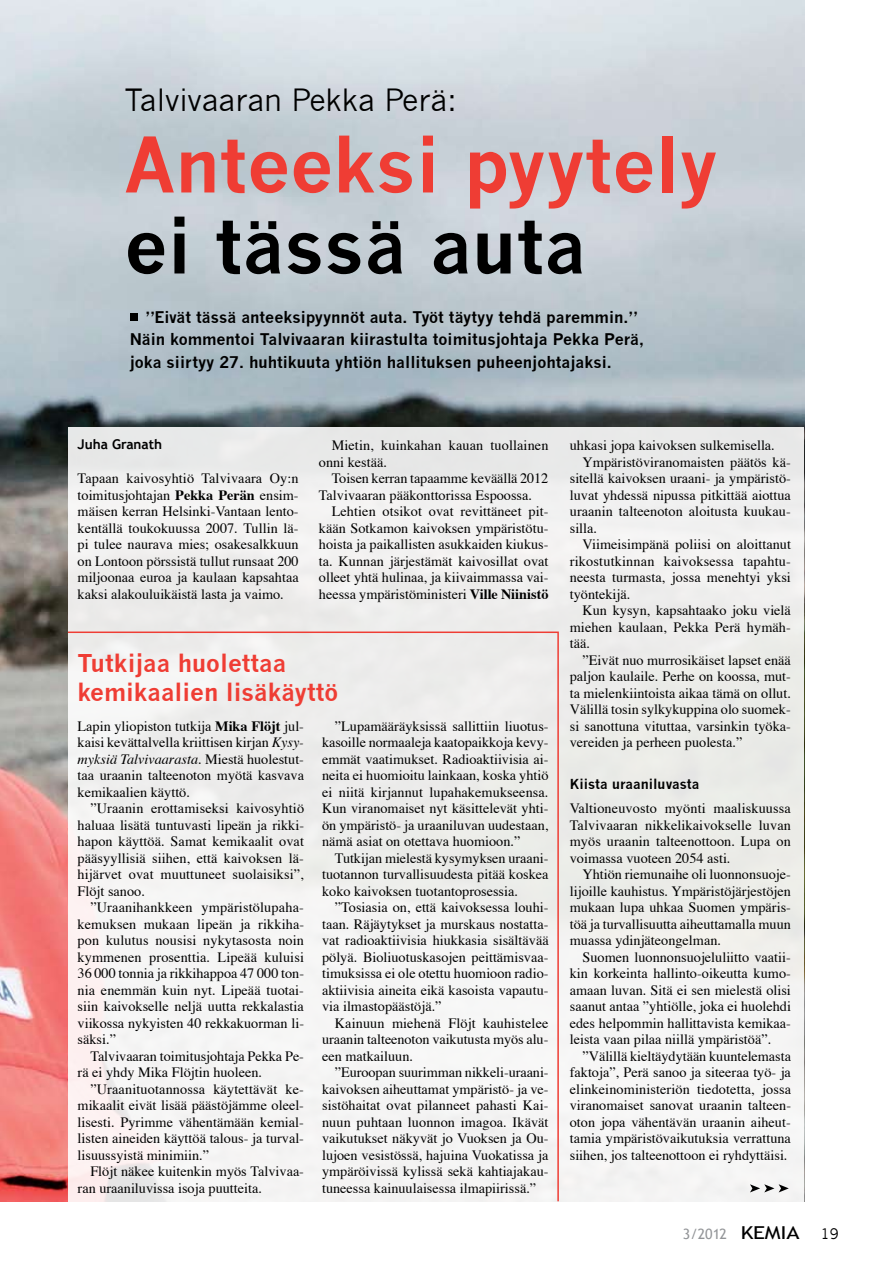
<style>
.page{position:relative;width:893px;height:1263px;background:#fff}
.page>*{position:absolute;margin:0;border:0;box-sizing:border-box;transform-origin:0 0}
.t1{font:700 75px "News Gothic";color:#ef3d34}
.t2{font:700 75px "News Gothic";color:#000}
.t3{font:30px "News Gothic";color:#000}
.t4{font:700 24px/28.8px "News Gothic";color:#ef3d34}
.t5{font:700 15.75px/22.5px "News Gothic";color:#000}
.t6{font:14.25px/16.5px "Times";color:#000;text-align:justify}
.t7{font:14.25px "Trebuchet MS";color:#939598}
.t8{font:700 13.5px "News Gothic";color:#000}
.t9{font:700 13.5px "Trebuchet MS";color:#000}
.s1{font-weight:700}
.s2{font-style:italic}
.s3{font-size:17.85px;color:#000}
.s4{font-family:"News Gothic";color:#000}
</style>
<div class="page">
<img style="left:0;top:0;width:804px;height:1201px">
<div style="left:68px;top:427px;width:736px;height:774px;background:#eeeeed"></div>
<div style="left:130px;top:313px;width:7px;height:8px;background:#000"></div>
<svg style="left:750px;top:1184px;width:39px;height:8px"></svg>
<svg style="left:67px;top:631px;width:493px;height:571px"></svg>
<h2 class="t3" style="left:124px;top:83px;width:334px">Talvivaaran Pekka Perä:</h2>
<h1 class="t1" style="left:124px;top:119px;width:595px">Anteeksi pyytely</h1>
<h1 class="t2" style="left:124px;top:200px;width:464px">ei tässä auta</h1>
<p class="t5" style="left:130px;top:305px;width:516px;text-indent:16px">”Eivät tässä anteeksipyynnöt auta. Työt täytyy tehdä paremmin.”<br>Näin kommentoi Talvivaaran kiirastulta toimitusjohtaja Pekka Perä, joka siirtyy 27. huhtikuuta yhtiön hallituksen puheenjohtajaksi.</p>
<p class="t9" style="left:78px;top:436px;width:86px">Juha Granath</p>
<p class="t6" style="left:78px;top:469px;width:223px">Tapaan kaivosyhtiö Talvivaara Oy:n toimitusjohtajan <span class="s1">Pekka Perän</span> ensim&shy;mäisen kerran Helsinki-Vantaan lento&shy;kentällä toukokuussa 2007. Tullin lä&shy;pi tulee naurava mies; osakesalkkuun on Lontoon pörssistä tullut runsaat 200 miljoonaa euroa ja kaulaan kapsahtaa kaksi alakouluikäistä lasta ja vaimo.</p>
<p class="t6" style="left:319px;top:436px;width:231px;text-indent:13px">Mietin, kuinkahan kauan tuollainen onni kestää.</p>
<p class="t6" style="left:319px;top:469px;width:231px;text-indent:13px">Toisen kerran tapaamme keväällä 2012<br>Talvivaaran pääkonttorissa Espoossa.</p>
<p class="t6" style="left:319px;top:502px;width:231px;text-indent:13px">Lehtien otsikot ovat revittäneet pit&shy;kään Sotkamon kaivoksen ympäristötu&shy;hoista ja paikallisten asukkaiden kiukus&shy;ta. Kunnan järjestämät kaivosillat ovat olleet yhtä hulinaa, ja kiivaimmassa vai&shy;heessa ympäristöministeri <span class="s1">Ville Niinistö</span></p>
<h3 class="t4" style="left:78px;top:648px;width:262px">Tutkijaa huolettaa kemikaalien lisäkäyttö</h3>
<p class="t6" style="left:78px;top:716px;width:228px">Lapin yliopiston tutkija <span class="s1">Mika Flöjt</span> jul&shy;kaisi kevättalvella kriittisen kirjan <span class="s2">Kysy&shy;myksiä Talvivaarasta</span>. Miestä huolestut&shy;taa uraanin talteenoton myötä kasvava kemikaalien käyttö.</p>
<p class="t6" style="left:78px;top:799px;width:228px;text-indent:13px">”Uraanin erottamiseksi kaivosyhtiö haluaa lisätä tuntuvasti lipeän ja rikki&shy;hapon käyttöä. Samat kemikaalit ovat pääsyyllisiä siihen, että kaivoksen lä&shy;hijärvet ovat muuttuneet suolaisiksi”, Flöjt sanoo.</p>
<p class="t6" style="left:78px;top:898px;width:228px;text-indent:13px">”Uraanihankkeen ympäristölupaha&shy;kemuksen mukaan lipeän ja rikkiha&shy;pon kulutus nousisi nykytasosta noin kymmenen prosenttia. Lipeää kuluisi 36 000 tonnia ja rikkihappoa 47 000 ton&shy;nia enemmän kuin nyt. Lipeää tuotai&shy;siin kaivokselle neljä uutta rekkalastia viikossa nykyisten 40 rekkakuorman li&shy;säksi.”</p>
<p class="t6" style="left:78px;top:1046px;width:228px;text-indent:13px">Talvivaaran toimitusjohtaja Pekka Pe&shy;rä ei yhdy Mika Flöjtin huoleen.</p>
<p class="t6" style="left:78px;top:1079px;width:228px;text-indent:13px">”Uraanituotannossa käytettävät ke&shy;mikaalit eivät lisää päästöjämme oleel&shy;lisesti. Pyrimme vähentämään kemial&shy;listen aineiden käyttöä talous- ja turval&shy;lisuussyistä minimiin.”</p>
<p class="t6" style="left:78px;top:1162px;width:228px;text-indent:13px">Flöjt näkee kuitenkin myös Talvivaa&shy;ran uraaniluvissa isoja puutteita.</p>
<p class="t6" style="left:322px;top:716px;width:228px;text-indent:13px">”Lupamääräyksissä sallittiin liuotus&shy;kasoille normaaleja kaatopaikkoja kevy&shy;emmät vaatimukset. Radioaktiivisia ai&shy;neita ei huomioitu lainkaan, koska yhtiö ei niitä kirjannut lupahakemukseensa.<br>Kun viranomaiset nyt käsittelevät yhti&shy;ön ympäristö- ja uraaniluvan uudestaan, nämä asiat on otettava huomioon.”</p>
<p class="t6" style="left:322px;top:848px;width:228px;text-indent:13px">Tutkijan mielestä kysymyksen uraani&shy;tuotannon turvallisuudesta pitää koskea koko kaivoksen tuotantoprosessia.</p>
<p class="t6" style="left:322px;top:898px;width:228px;text-indent:13px">”Tosiasia on, että kaivoksessa louhi&shy;taan. Räjäytykset ja murskaus nostatta&shy;vat radioaktiivisia hiukkasia sisältävää pölyä. Bioliuotuskasojen peittämisvaa&shy;timuksissa ei ole otettu huomioon radio&shy;aktiivisia aineita eikä kasoista vapautu&shy;via ilmastopäästöjä.”</p>
<p class="t6" style="left:322px;top:1013px;width:228px;text-indent:13px">Kainuun miehenä Flöjt kauhistelee uraanin talteenoton vaikutusta myös alu&shy;een matkailuun.</p>
<p class="t6" style="left:322px;top:1063px;width:228px;text-indent:13px">”Euroopan suurimman nikkeli-uraani&shy;kaivoksen aiheuttamat ympäristö- ja ve&shy;sistöhaitat ovat pilanneet pahasti Kai&shy;nuun puhtaan luonnon imagoa. Ikävät vaikutukset näkyvät jo Vuoksen ja Ou&shy;lujoen vesistössä, hajuina Vuokatissa ja ympäröivissä kylissä sekä kahtiajakau&shy;tuneessa kainuulaisessa ilmapiirissä.”</p>
<p class="t6" style="left:570px;top:436px;width:207px">uhkasi jopa kaivoksen sulkemisella.</p>
<p class="t6" style="left:583px;top:452px;width:210px">Ympäristöviranomaisten päätös kä-</p>
<p class="t6" style="left:570px;top:469px;width:223px">sitellä kaivoksen uraani- ja ympäristö-</p>
<p class="t6" style="left:570px;top:485px;width:223px">luvat yhdessä nipussa pitkittää aiottua</p>
<p class="t6" style="left:570px;top:502px;width:223px">uraanin talteenoton aloitusta kuukau-</p>
<p class="t6" style="left:570px;top:518px;width:29px">silla.</p>
<p class="t6" style="left:583px;top:535px;width:210px">Viimeisimpänä poliisi on aloittanut</p>
<p class="t6" style="left:570px;top:551px;width:223px">rikostutkinnan kaivoksessa tapahtu-</p>
<p class="t6" style="left:570px;top:568px;width:223px">neesta turmasta, jossa menehtyi yksi</p>
<p class="t6" style="left:570px;top:584px;width:62px">työntekijä.</p>
<p class="t6" style="left:583px;top:601px;width:210px">Kun kysyn, kapsahtaako joku vielä</p>
<p class="t6" style="left:570px;top:617px;width:223px">miehen kaulaan, Pekka Perä hymäh-</p>
<p class="t6" style="left:570px;top:634px;width:22px">tää.</p>
<p class="t6" style="left:583px;top:650px;width:210px">”Eivät nuo murrosikäiset lapset enää</p>
<p class="t6" style="left:570px;top:667px;width:223px">paljon kaulaile. Perhe on koossa, mut-</p>
<p class="t6" style="left:570px;top:683px;width:223px">ta mielenkiintoista aikaa tämä on ollut.</p>
<p class="t6" style="left:570px;top:700px;width:222px">Välillä tosin sylkykuppina olo suomek-</p>
<p class="t6" style="left:570px;top:716px;width:223px">si sanottuna vituttaa, varsinkin työka-</p>
<p class="t6" style="left:570px;top:733px;width:174px">vereiden ja perheen puolesta.”</p>
<p class="t8" style="left:570px;top:775px;width:131px">Kiista uraaniluvasta</p>
<p class="t6" style="left:570px;top:799px;width:223px">Valtioneuvosto myönti maaliskuussa Talvivaaran nikkelikaivokselle luvan myös uraanin talteenottoon. Lupa on voimassa vuoteen 2054 asti.</p>
<p class="t6" style="left:570px;top:865px;width:223px;text-indent:13px">Yhtiön riemunaihe oli luonnonsuoje&shy;lijoille kauhistus. Ympäristöjärjestöjen mukaan lupa uhkaa Suomen ympäris&shy;töä ja turvallisuutta aiheuttamalla muun muassa ydinjäteongelman.</p>
<p class="t6" style="left:570px;top:947px;width:223px;text-indent:13px">Suomen luonnonsuojeluliitto vaatii&shy;kin korkeinta hallinto-oikeutta kumo&shy;amaan luvan. Sitä ei sen mielestä olisi saanut antaa ”yhtiölle, joka ei huolehdi edes helpommin hallittavista kemikaa&shy;leista vaan pilaa niillä ympäristöä”.</p>
<p class="t6" style="left:570px;top:1046px;width:223px;text-indent:13px">”Välillä kieltäydytään kuuntelemasta faktoja”, Perä sanoo ja siteeraa työ- ja elinkeinoministeriön tiedotetta, jossa viranomaiset sanovat uraanin talteen&shy;oton jopa vähentävän uraanin aiheut&shy;tamia ympäristövaikutuksia verrattuna siihen, jos talteenottoon ei ryhdyttäisi.</p>
<p class="t7" style="left:683px;top:1226px;width:157px">3/2012 <span class="s3">KEMIA</span> <span class="s4">19</span></p>
</div>
